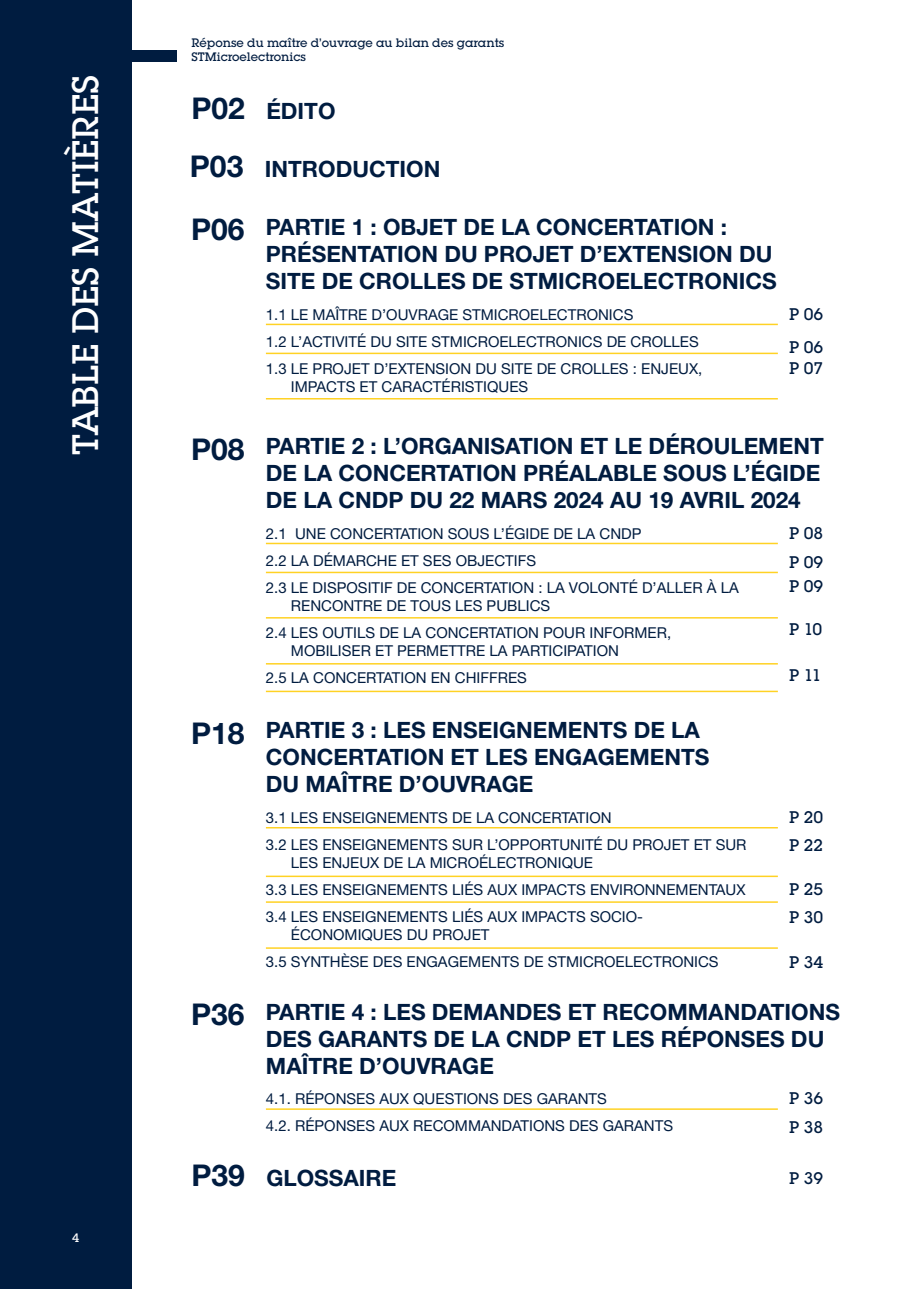
<style>
.page{position:relative;width:919px;height:1289px;background:#fff}
.page>*{position:absolute;margin:0;border:0;box-sizing:border-box;transform-origin:0 0}
.t1{font:500 36px "Lubalin Graph Std";color:#fff}
.t2{font:700 30px "Helvetica Neue LT Std";color:#001c40}
.t3{font:700 22.5px/27px "Helvetica Neue LT Std";color:#001c40}
.t4{font:500 16.5px "Lubalin Graph Std";color:#001c40}
.t5{font:15px/18px "Helvetica Neue LT Std";color:#001c40}
.t6{font:500 12px/14.4px "Lubalin Graph Std";color:#001c40}
.t7{font:500 12px "Lubalin Graph Std";color:#fff}
</style>
<div class="page">
<div style="left:0;top:50px;width:176px;height:11px;background:#001c40"></div>
<div style="left:0;top:0;width:132px;height:1288px;background:#001c40"></div>
<hr style="left:266px;top:324px;width:511px;height:1px;background:#ffd224">
<hr style="left:266px;top:542px;width:511px;height:2px;background:#ffd224">
<hr style="left:266px;top:827px;width:511px;height:1px;background:#ffd224">
<hr style="left:266px;top:1108px;width:511px;height:1px;background:#ffd224">
<hr style="left:266px;top:352px;width:511px;height:2px;background:#ffd224">
<hr style="left:266px;top:571px;width:511px;height:2px;background:#ffd224">
<hr style="left:266px;top:398px;width:511px;height:1px;background:#ffd224">
<hr style="left:266px;top:617px;width:511px;height:1px;background:#ffd224">
<hr style="left:266px;top:901px;width:511px;height:1px;background:#ffd224">
<hr style="left:266px;top:875px;width:511px;height:2px;background:#ffd224">
<hr style="left:266px;top:663px;width:511px;height:1px;background:#ffd224">
<hr style="left:266px;top:947px;width:511px;height:1px;background:#ffd224">
<hr style="left:266px;top:690px;width:511px;height:2px;background:#ffd224">
<p class="t1" style="left:63px;top:455px;width:382px;rotate:-90deg">TABLE DES MATIÈRES</p>
<p class="t7" style="left:72px;top:1229px;width:9px">4</p>
<p class="t6" style="left:191px;top:35px;width:314px">Réponse du maître d’ouvrage au bilan des garants<br>STMicroelectronics</p>
<p class="t2" style="left:191px;top:90px;width:55px">P02</p>
<p class="t3" style="left:266px;top:97px;width:71px">ÉDITO</p>
<p class="t2" style="left:190px;top:148px;width:55px">P03</p>
<p class="t3" style="left:265px;top:155px;width:177px">INTRODUCTION</p>
<p class="t2" style="left:191px;top:211px;width:55px">P06</p>
<p class="t3" style="left:266px;top:213px;width:512px">PARTIE 1 : OBJET DE LA CONCERTATION :<br>PRÉSENTATION DU PROJET D’EXTENSION DU<br>SITE DE CROLLES DE STMICROELECTRONICS</p>
<p class="t5" style="left:266px;top:305px;width:369px">1.1 LE MAÎTRE D’OUVRAGE STMICROELECTRONICS</p>
<p class="t5" style="left:266px;top:332px;width:434px">1.2 L’ACTIVITÉ DU SITE STMICROELECTRONICS DE CROLLES</p>
<p class="t5" style="left:291px;top:359px;width:413px;text-indent:-25px">1.3 LE PROJET D’EXTENSION DU SITE DE CROLLES : ENJEUX,<br>IMPACTS ET CARACTÉRISTIQUES</p>
<p class="t4" style="left:789px;top:303px;width:35px">P 06</p>
<p class="t4" style="left:789px;top:336px;width:35px">P 06</p>
<p class="t4" style="left:789px;top:357px;width:35px">P 07</p>
<p class="t2" style="left:191px;top:430px;width:55px">P08</p>
<p class="t3" style="left:266px;top:432px;width:559px">PARTIE 2 : L’ORGANISATION ET LE DÉROULEMENT<br>DE LA CONCERTATION PRÉALABLE SOUS L’ÉGIDE<br>DE LA CNDP DU 22 MARS 2024 AU 19 AVRIL 2024</p>
<p class="t5" style="left:266px;top:524px;width:377px">2.1 UNE CONCERTATION SOUS L’ÉGIDE DE LA CNDP</p>
<p class="t5" style="left:266px;top:551px;width:272px">2.2 LA DÉMARCHE ET SES OBJECTIFS</p>
<p class="t5" style="left:291px;top:578px;width:449px;text-indent:-25px">2.3 LE DISPOSITIF DE CONCERTATION : LA VOLONTÉ D’ALLER À LA<br>RENCONTRE DE TOUS LES PUBLICS</p>
<p class="t5" style="left:291px;top:623px;width:382px;text-indent:-25px">2.4 LES OUTILS DE LA CONCERTATION POUR INFORMER,<br>MOBILISER ET PERMETTRE LA PARTICIPATION</p>
<p class="t5" style="left:266px;top:668px;width:262px">2.5 LA CONCERTATION EN CHIFFRES</p>
<p class="t4" style="left:789px;top:522px;width:35px">P 08</p>
<p class="t4" style="left:789px;top:552px;width:35px">P 09</p>
<p class="t4" style="left:789px;top:576px;width:35px">P 09</p>
<p class="t4" style="left:789px;top:619px;width:35px">P 10</p>
<p class="t4" style="left:789px;top:664px;width:34px">P 11</p>
<p class="t2" style="left:191px;top:714px;width:55px">P18</p>
<p class="t3" style="left:266px;top:716px;width:445px">PARTIE 3 : LES ENSEIGNEMENTS DE LA<br>CONCERTATION ET LES ENGAGEMENTS</p>
<p class="t3" style="left:266px;top:770px;width:269px">DU MAÎTRE D’OUVRAGE</p>
<p class="t5" style="left:266px;top:808px;width:347px">3.1 LES ENSEIGNEMENTS DE LA CONCERTATION</p>
<p class="t5" style="left:291px;top:835px;width:457px;text-indent:-25px">3.2 LES ENSEIGNEMENTS SUR L’OPPORTUNITÉ DU PROJET ET SUR<br>LES ENJEUX DE LA MICROÉLECTRONIQUE</p>
<p class="t5" style="left:266px;top:880px;width:481px">3.3 LES ENSEIGNEMENTS LIÉS AUX IMPACTS ENVIRONNEMENTAUX</p>
<p class="t5" style="left:291px;top:907px;width:353px;text-indent:-25px">3.4 LES ENSEIGNEMENTS LIÉS AUX IMPACTS SOCIO-<br>ÉCONOMIQUES DU PROJET</p>
<p class="t5" style="left:266px;top:952px;width:454px">3.5 SYNTHÈSE DES ENGAGEMENTS DE STMICROELECTRONICS</p>
<p class="t4" style="left:789px;top:806px;width:35px">P 20</p>
<p class="t4" style="left:789px;top:835px;width:35px">P 22</p>
<p class="t4" style="left:789px;top:878px;width:35px">P 25</p>
<p class="t4" style="left:789px;top:906px;width:35px">P 30</p>
<p class="t4" style="left:789px;top:951px;width:35px">P 34</p>
<p class="t2" style="left:191px;top:995px;width:55px">P36</p>
<p class="t3" style="left:266px;top:997px;width:575px">PARTIE 4 : LES DEMANDES ET RECOMMANDATIONS<br>DES GARANTS DE LA CNDP ET LES RÉPONSES DU<br>MAÎTRE D’OUVRAGE</p>
<p class="t5" style="left:266px;top:1089px;width:342px">4.1. RÉPONSES AUX QUESTIONS DES GARANTS</p>
<p class="t5" style="left:266px;top:1116px;width:408px">4.2. RÉPONSES AUX RECOMMANDATIONS DES GARANTS</p>
<p class="t4" style="left:789px;top:1088px;width:35px">P 36</p>
<p class="t4" style="left:789px;top:1116px;width:35px">P 38</p>
<p class="t2" style="left:191px;top:1156px;width:55px">P39</p>
<p class="t3" style="left:266px;top:1163px;width:132px">GLOSSAIRE</p>
<p class="t4" style="left:789px;top:1167px;width:35px">P 39</p>
</div>
